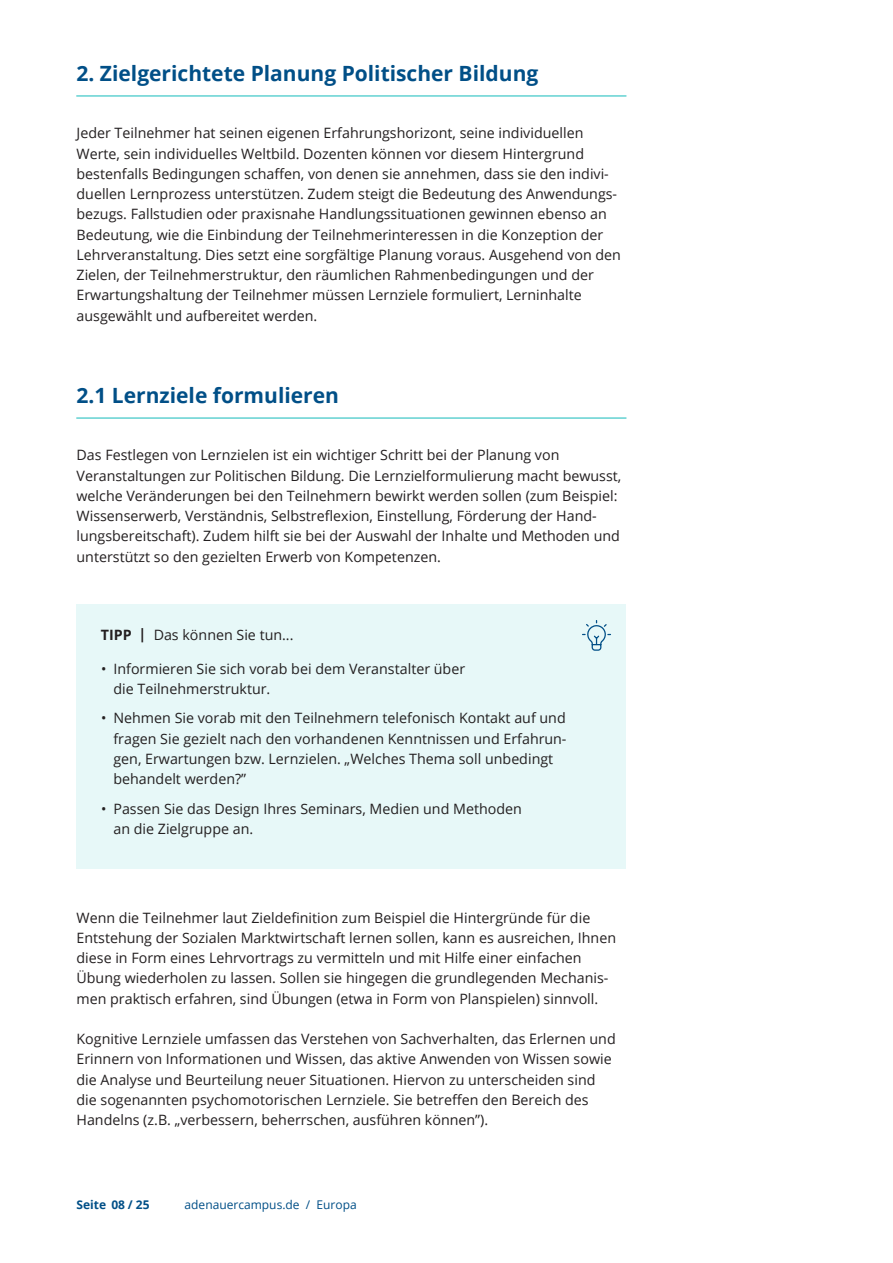
<style>
.page{position:relative;width:893px;height:1263px;background:#fff}
.page>*{position:absolute;margin:0;border:0;box-sizing:border-box;transform-origin:0 0}
.t1{font:700 21px "Open Sans";color:#014f87}
.t2{font:14.25px/20.2px "Open Sans";color:#231f20}
.t3{font:12px "Open Sans";color:#014f87}
.t4{font:700 12px "Open Sans";color:#014f87}
.s1{font-weight:700}
</style>
<div class="page">
<div style="left:77px;top:604px;width:549px;height:265px;background:#e7f8f8"></div>
<svg style="left:582px;top:620px;width:29px;height:31px"></svg>
<hr style="left:77px;top:96px;width:549px;height:1px;background:#14bbbb">
<hr style="left:77px;top:418px;width:549px;height:1px;background:#14bbbb">
<h1 class="t1" style="left:77px;top:58px;width:463px">2. Zielgerichtete Planung Politischer Bildung</h1>
<p class="t2" style="left:77px;top:123px;width:546px">Jeder Teilnehmer hat seinen eigenen Erfahrungshorizont, seine individuellen Werte, sein individuelles Weltbild. Dozenten können vor diesem Hintergrund bestenfalls Bedingungen schaffen, von denen sie annehmen, dass sie den indivi&shy;duellen Lernprozess unterstützen. Zudem steigt die Bedeutung des Anwendungs&shy;bezugs. Fallstudien oder praxisnahe Handlungssituationen gewinnen ebenso an Bedeutung, wie die Einbindung der Teilnehmerinteressen in die Konzeption der Lehrveranstaltung. Dies setzt eine sorgfältige Planung voraus. Ausgehend von den Zielen, der Teilnehmerstruktur, den räumlichen Rahmenbedingungen und der Erwartungshaltung der Teilnehmer müssen Lernziele formuliert, Lerninhalte ausgewählt und aufbereitet werden.</p>
<h1 class="t1" style="left:77px;top:380px;width:264px">2.1 Lernziele formulieren</h1>
<p class="t2" style="left:77px;top:445px;width:546px">Das Festlegen von Lernzielen ist ein wichtiger Schritt bei der Planung von Veranstaltungen zur Politischen Bildung. Die Lernzielformulierung macht bewusst, welche Veränderungen bei den Teilnehmern bewirkt werden sollen (zum Beispiel:<br>Wissenserwerb, Verständnis, Selbstreflexion, Einstellung, Förderung der Hand&shy;lungsbereitschaft). Zudem hilft sie bei der Auswahl der Inhalte und Methoden und unterstützt so den gezielten Erwerb von Kompetenzen.</p>
<p class="t2" style="left:101px;top:624px;width:194px"><span class="s1">TIPP |</span> Das können Sie tun...</p>
<p class="t2" style="left:113px;top:658px;width:353px;text-indent:-12px">• Informieren Sie sich vorab bei dem Veranstalter über die Teilnehmerstruktur.</p>
<p class="t2" style="left:113px;top:708px;width:455px;text-indent:-12px">• Nehmen Sie vorab mit den Teilnehmern telefonisch Kontakt auf und fragen Sie gezielt nach den vorhandenen Kenntnissen und Erfahrun&shy;gen, Erwartungen bzw. Lernzielen. „Welches Thema soll unbedingt behandelt werden?”</p>
<p class="t2" style="left:113px;top:798px;width:410px;text-indent:-12px">• Passen Sie das Design Ihres Seminars, Medien und Methoden an die Zielgruppe an.</p>
<p class="t2" style="left:77px;top:907px;width:541px">Wenn die Teilnehmer laut Zieldefinition zum Beispiel die Hintergründe für die Entstehung der Sozialen Marktwirtschaft lernen sollen, kann es ausreichen, Ihnen diese in Form eines Lehrvortrags zu vermitteln und mit Hilfe einer einfachen Übung wiederholen zu lassen. Sollen sie hingegen die grundlegenden Mechanis&shy;men praktisch erfahren, sind Übungen (etwa in Form von Planspielen) sinnvoll.</p>
<p class="t2" style="left:77px;top:1028px;width:541px">Kognitive Lernziele umfassen das Verstehen von Sachverhalten, das Erlernen und Erinnern von Informationen und Wissen, das aktive Anwenden von Wissen sowie die Analyse und Beurteilung neuer Situationen. Hiervon zu unterscheiden sind die sogenannten psychomotorischen Lernziele. Sie betreffen den Bereich des Handelns (z.B. „verbessern, beherrschen, ausführen können”).</p>
<p class="t4" style="left:77px;top:1196px;width:75px">Seite 08 / 25</p>
<p class="t3" style="left:185px;top:1196px;width:174px">adenauercampus.de / Europa</p>
</div>
